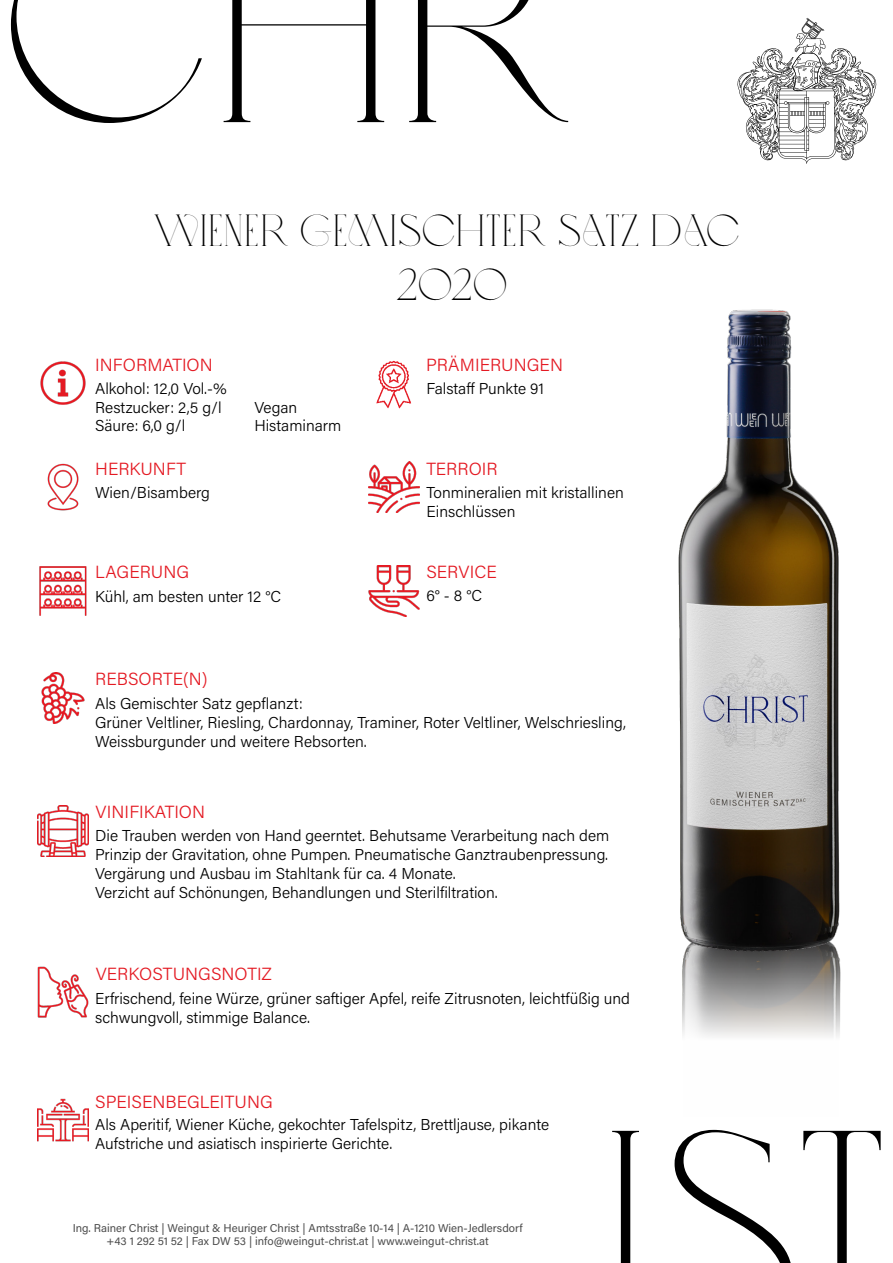
<style>
.page{position:relative;width:893px;height:1263px;background:#fff}
.page>*{position:absolute;margin:0;border:0;box-sizing:border-box;transform-origin:0 0}
.t1{font:278.25px "Love";color:#000}
.t2{font:45px/54px "Love";color:#000;text-align:center}
.t3{font:300 17.55px "Acumin Pro";color:#e41a23}
.t4{font:300 15.75px/18.9px "Acumin Pro";color:#000}
.t5{font:11.4px/13.6px "Acumin Pro";color:#4d4d4d;text-align:center}
</style>
<div class="page">
<svg style="left:737px;top:18px;width:140px;height:146px"></svg>
<img style="left:682px;top:973px;width:159px;height:64px">
<img style="left:678px;top:309px;width:163px;height:664px">
<img style="left:376px;top:360px;width:35px;height:48px">
<img style="left:40px;top:361px;width:46px;height:44px">
<img style="left:369px;top:462px;width:51px;height:50px">
<img style="left:47px;top:463px;width:32px;height:48px">
<img style="left:39px;top:566px;width:48px;height:50px">
<img style="left:369px;top:565px;width:51px;height:51px">
<img style="left:38px;top:967px;width:50px;height:51px">
<img style="left:38px;top:805px;width:50px;height:51px">
<img style="left:38px;top:1098px;width:50px;height:44px">
<img style="left:41px;top:672px;width:44px;height:51px">
<h1 class="t1" style="left:0;top:-118px;width:865px">CHRIST</h1>
<h2 class="t2" style="left:153px;top:204px;width:589px">WIENER GEMISCHTER SATZ DAC<br>2020</h2>
<p class="t3" style="left:95px;top:353px;width:119px">INFORMATION</p>
<p class="t4" style="left:95px;top:378px;width:133px">Alkohol: 12,0 Vol.-%<br>Restzucker: 2,5 g/l<br>Säure: 6,0 g/l</p>
<p class="t4" style="left:254px;top:397px;width:88px">Vegan<br>Histaminarm</p>
<p class="t3" style="left:426px;top:353px;width:138px">PRÄMIERUNGEN</p>
<p class="t4" style="left:426px;top:378px;width:119px">Falstaff Punkte 91</p>
<p class="t3" style="left:95px;top:457px;width:93px">HERKUNFT</p>
<p class="t3" style="left:426px;top:456px;width:73px">TERROIR</p>
<p class="t4" style="left:95px;top:482px;width:116px">Wien/Bisamberg</p>
<p class="t4" style="left:427px;top:482px;width:199px">Tonmineralien mit kristallinen<br>Einschlüssen</p>
<p class="t3" style="left:95px;top:560px;width:96px">LAGERUNG</p>
<p class="t3" style="left:426px;top:560px;width:72px">SERVICE</p>
<p class="t4" style="left:95px;top:586px;width:187px">Kühl, am besten unter 12 °C</p>
<p class="t3" style="left:95px;top:667px;width:114px">REBSORTE(N)</p>
<p class="t4" style="left:426px;top:586px;width:57px">6° - 8 °C</p>
<p class="t4" style="left:95px;top:693px;width:532px">Als Gemischter Satz gepflanzt:<br>Grüner Veltliner, Riesling, Chardonnay, Traminer, Roter Veltliner, Welschriesling,<br>Weissburgunder und weitere Rebsorten.</p>
<p class="t3" style="left:96px;top:800px;width:111px">VINIFIKATION</p>
<p class="t4" style="left:95px;top:826px;width:516px">Die Trauben werden von Hand geerntet. Behutsame Verarbeitung nach dem Prinzip der Gravitation, ohne Pumpen. Pneumatische Ganztraubenpressung.<br>Vergärung und Ausbau im Stahltank für ca. 4 Monate.<br>Verzicht auf Schönungen, Behandlungen und Sterilfiltration.</p>
<p class="t3" style="left:96px;top:962px;width:178px">VERKOSTUNGSNOTIZ</p>
<p class="t4" style="left:95px;top:988px;width:536px">Erfrischend, feine Würze, grüner saftiger Apfel, reife Zitrusnoten, leichtfüßig und schwungvoll, stimmige Balance.</p>
<p class="t3" style="left:95px;top:1089px;width:179px">SPEISENBEGLEITUNG</p>
<p class="t4" style="left:95px;top:1115px;width:455px">Als Aperitif, Wiener Küche, gekochter Tafelspitz, Brettljause, pikante<br>Aufstriche und asiatisch inspirierte Gerichte.</p>
<h1 class="t1" style="left:28px;top:1085px;width:865px">CHRIST</h1>
<p class="t5" style="left:73px;top:1220px;width:451px">Ing. Rainer Christ | Weingut &amp; Heuriger Christ | Amtsstraße 10-14 | A-1210 Wien-Jedlersdorf +43 1 292 51 52 | Fax DW 53 | info@weingut-christ.at | www.weingut-christ.at</p>
</div>
